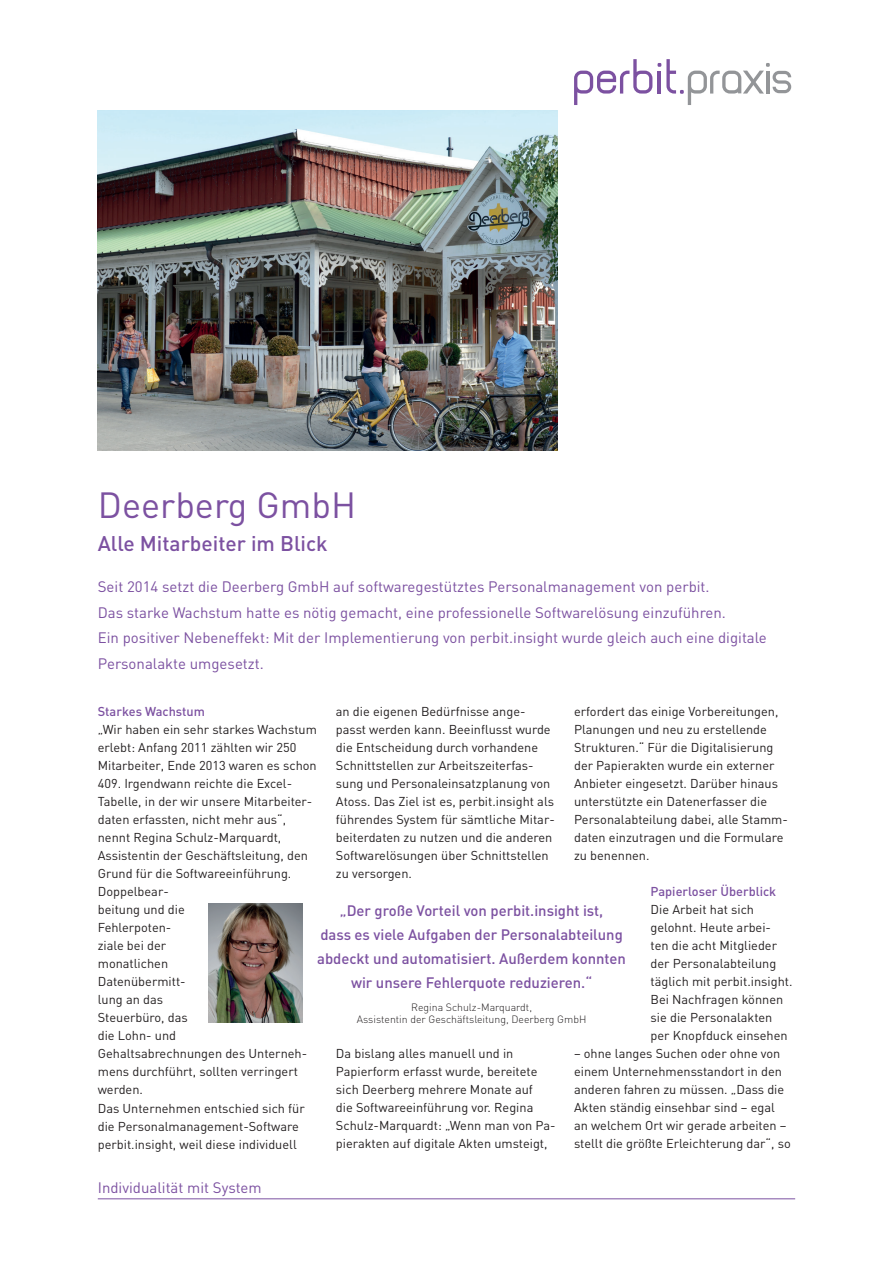
<style>
.page{position:relative;width:893px;height:1263px;background:#fff}
.page>*{position:absolute;margin:0;border:0;box-sizing:border-box;transform-origin:0 0}
.Headline{font:36px "DIN";color:#7c51a1}
.Subline{font:500 21px "DIN";color:#7c51a1}
.Einleitungstext{font:15px/25.5px "DIN";color:#7c51a1}
.Fliesstext{font:500 15px/24px "DIN";color:#7c51a1;text-align:center}
.Fliesstext-2{font:12.75px/18px "DIN";color:#231f20}
.Zwischenüberschrift{font:500 12.75px "DIN";color:#7c51a1}
.t1{font:300 10.5px/12px "DIN";color:#231f20;text-align:center}
</style>
<div class="page">
<svg style="left:574px;top:59px;width:78px;height:46px"></svg>
<svg style="left:658px;top:59px;width:133px;height:46px"></svg>
<hr style="left:98px;top:1198px;width:697px;height:1px;background:#7c51a1">
<img style="left:98px;top:111px;width:459px;height:340px">
<img style="left:208px;top:904px;width:95px;height:119px">
<p class="Headline" style="left:98px;top:483px;width:260px">Deerberg GmbH</p>
<p class="Subline" style="left:98px;top:530px;width:231px">Alle Mitarbeiter im Blick</p>
<p class="Einleitungstext" style="left:98px;top:574px;width:670px">Seit 2014 setzt die Deerberg GmbH auf softwaregestütztes Personalmanagement von perbit.<br>Das starke Wachstum hatte es nötig gemacht, eine professionelle Softwarelösung einzuführen.<br>Ein positiver Nebeneffekt: Mit der Implementierung von perbit.insight wurde gleich auch eine digitale Personalakte umgesetzt.</p>
<p class="Fliesstext-2" style="left:336px;top:702px;width:220px">an die eigenen Bedürfnisse ange&shy;passt werden kann. Beeinflusst wurde die Entscheidung durch vorhandene Schnittstellen zur Arbeitszeiterfas&shy;sung und Personaleinsatzplanung von Atoss. Das Ziel ist es, perbit.insight als führendes System für sämtliche Mitar&shy;beiterdaten zu nutzen und die anderen Softwarelösungen über Schnittstellen zu versorgen.</p>
<p class="Fliesstext-2" style="left:574px;top:702px;width:215px">erfordert das einige Vorbereitungen, Planungen und neu zu erstellende Strukturen.“ Für die Digitalisierung der Papierakten wurde ein externer Anbieter eingesetzt. Darüber hinaus unterstützte ein Datenerfasser die Personalabteilung dabei, alle Stamm&shy;daten einzutragen und die Formulare zu benennen.</p>
<p class="Zwischenüberschrift" style="left:651px;top:883px;width:127px">Papierloser Überblick</p>
<p class="Fliesstext-2" style="left:651px;top:900px;width:143px">Die Arbeit hat sich gelohnt. Heute arbei-<br>ten die acht Mitglieder der Personalabteilung täglich mit perbit.insight.<br>Bei Nachfragen können sie die Personalakten per Knopfduck einsehen</p>
<p class="Fliesstext-2" style="left:574px;top:1044px;width:218px">– ohne langes Suchen oder ohne von einem Unternehmensstandort in den anderen fahren zu müssen. „Dass die Akten ständig einsehbar sind – egal an welchem Ort wir gerade arbeiten – stellt die größte Erleichterung dar“, so</p>
<p class="Zwischenüberschrift" style="left:98px;top:704px;width:109px">Starkes Wachstum</p>
<p class="Fliesstext-2" style="left:98px;top:721px;width:221px">„Wir haben ein sehr starkes Wachstum erlebt: Anfang 2011 zählten wir 250<br>Mitarbeiter, Ende 2013 waren es schon<br>409. Irgendwann reichte die Excel-<br>Tabelle, in der wir unsere Mitarbeiter&shy;daten erfassten, nicht mehr aus“, nennt Regina Schulz-Marquardt,<br>Assistentin der Geschäftsleitung, den<br>Grund für die Softwareeinführung.<br>Doppelbear-<br>beitung und die<br>Fehlerpoten-<br>ziale bei der<br>monatlichen<br>Datenübermitt-<br>lung an das<br>Steuerbüro, das<br>die Lohn- und<br>Gehaltsabrechnungen des Unterneh&shy;mens durchführt, sollten verringert werden.</p>
<p class="Fliesstext-2" style="left:98px;top:1099px;width:208px">Das Unternehmen entschied sich für die Personalmanagement-Software perbit.insight, weil diese individuell</p>
<p class="Fliesstext" style="left:317px;top:898px;width:310px">„Der große Vorteil von perbit.insight ist,<br>dass es viele Aufgaben der Personalabteilung abdeckt und automatisiert. Außerdem konnten wir unsere Fehlerquote reduzieren.“</p>
<p class="t1" style="left:357px;top:1001px;width:231px">Regina Schulz-Marquardt,<br>Assistentin der Geschäftsleitung, Deerberg GmbH</p>
<p class="Fliesstext-2" style="left:336px;top:1044px;width:221px">Da bislang alles manuell und in Papierform erfasst wurde, bereitete sich Deerberg mehrere Monate auf<br>die Softwareeinführung vor. Regina Schulz-Marquardt: „Wenn man von Pa&shy;pierakten auf digitale Akten umsteigt,</p>
<p class="Einleitungstext" style="left:98px;top:1175px;width:165px">Individualität mit System</p>
</div>
